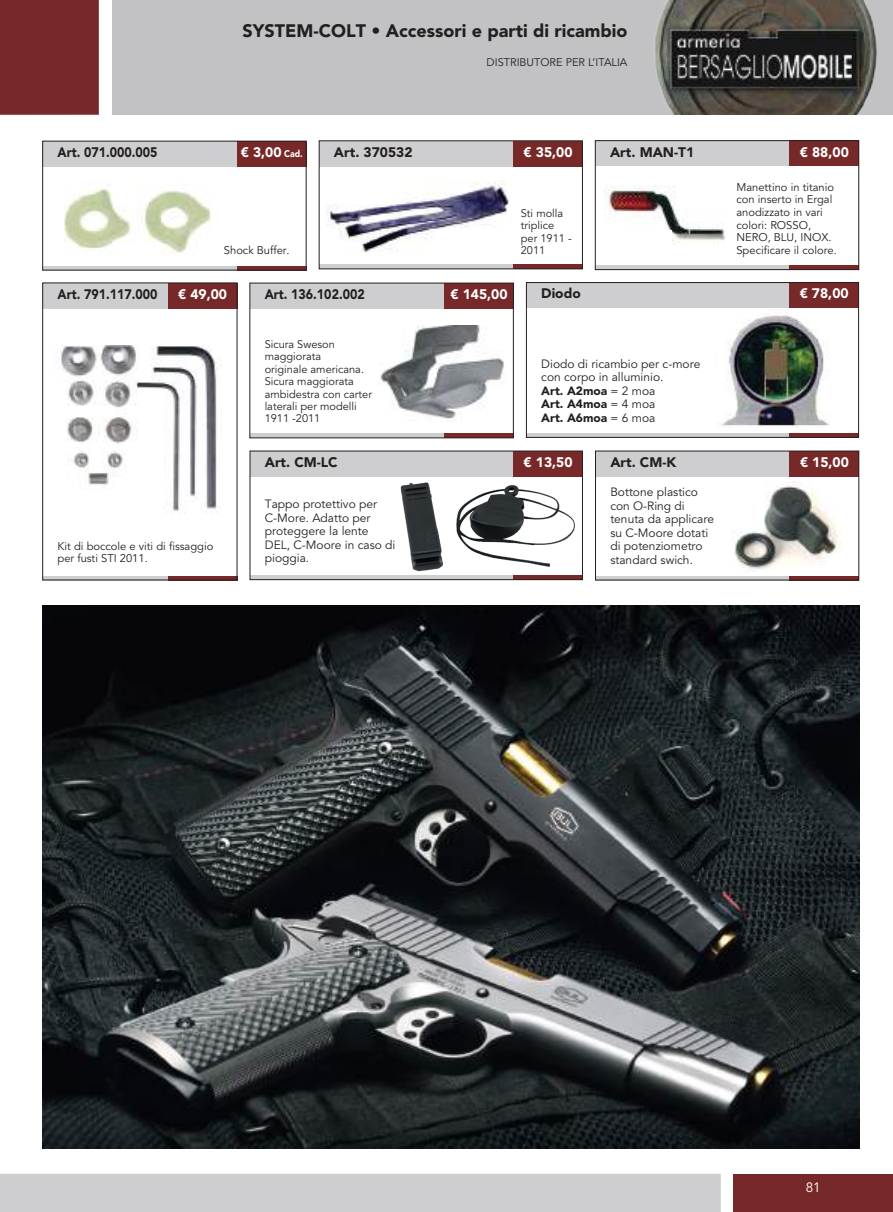
<style>
.page{position:relative;width:893px;height:1212px;background:#fff}
.page>*{position:absolute;margin:0;border:0;box-sizing:border-box;transform-origin:0 0}
.t1{font:900 18px "Avenir LT Std";color:#241f1f}
.t2{font:900 13.8px "Avenir LT Std";color:#fff}
.t3{font:900 13.8px "Avenir LT Std";color:#241f1f;scale:.9 1}
.t4{font:900 13.8px "Avenir LT Std";color:#241f1f}
.t5{font:13.5px "Avenir LT Std";color:#fff}
.t6{font:12px/13.5px "Avenir LT Std";color:#241f1f}
.t7{font:11.25px/12.6px "Avenir LT Std";color:#241f1f}
.t8{font:10.95px/12.5px "Avenir LT Std";color:#241f1f}
.s1{font-size:9.6px}
.s2{font-weight:900}
</style>
<div class="page">
<div style="left:0;top:0;width:99px;height:115px;background:#772929"></div>
<div style="left:0;top:1174px;width:721px;height:38px;background:#ceced0"></div>
<div style="left:112px;top:0;width:781px;height:115px;background:#c2c2c5"></div>
<div style="left:733px;top:1174px;width:160px;height:38px;background:#772929"></div>
<img style="left:655px;top:0;width:222px;height:115px">
<img style="left:604px;top:186px;width:121px;height:59px">
<div style="left:581px;top:230px;width:91px;height:29px;background:#fff"></div>
<div style="left:595px;top:140px;width:195px;height:26px;background:#ceced0"></div>
<hr style="left:595px;top:266px;width:195px;height:4px;background:#ceced0">
<hr style="left:790px;top:266px;width:69px;height:4px;background:#772929">
<div style="left:790px;top:140px;width:69px;height:26px;background:#772929"></div>
<div style="left:595px;top:140px;width:264px;height:130px;border:1px solid #241f1f"></div>
<div style="left:319px;top:141px;width:194px;height:25px;background:#ceced0"></div>
<hr style="left:319px;top:265px;width:194px;height:4px;background:#ceced0">
<hr style="left:513px;top:265px;width:70px;height:4px;background:#772929">
<div style="left:513px;top:141px;width:70px;height:25px;background:#772929"></div>
<div style="left:319px;top:141px;width:264px;height:128px;border:1px solid #241f1f"></div>
<div style="left:250px;top:283px;width:194px;height:26px;background:#ceced0"></div>
<svg style="left:250px;top:434px;width:194px;height:4px"></svg>
<svg style="left:444px;top:434px;width:69px;height:4px"></svg>
<div style="left:444px;top:283px;width:69px;height:26px;background:#772929"></div>
<div style="left:43px;top:283px;width:125px;height:25px;background:#ceced0"></div>
<svg style="left:43px;top:576px;width:125px;height:4px"></svg>
<svg style="left:168px;top:576px;width:69px;height:4px"></svg>
<div style="left:168px;top:283px;width:69px;height:25px;background:#772929"></div>
<div style="left:42px;top:141px;width:195px;height:26px;background:#ceced0"></div>
<hr style="left:42px;top:266px;width:195px;height:4px;background:#ceced0">
<hr style="left:237px;top:266px;width:69px;height:4px;background:#772929">
<div style="left:237px;top:141px;width:69px;height:26px;background:#772929"></div>
<div style="left:42px;top:141px;width:264px;height:129px;border:1px solid #241f1f"></div>
<img style="left:65px;top:183px;width:145px;height:70px">
<img style="left:59px;top:346px;width:163px;height:166px">
<img style="left:326px;top:180px;width:184px;height:73px">
<img style="left:380px;top:325px;width:125px;height:96px">
<img style="left:398px;top:482px;width:177px;height:94px">
<img style="left:734px;top:482px;width:106px;height:89px">
<div style="left:595px;top:451px;width:195px;height:26px;background:#ceced0"></div>
<hr style="left:595px;top:576px;width:195px;height:4px;background:#ceced0">
<hr style="left:790px;top:576px;width:69px;height:4px;background:#772929">
<div style="left:790px;top:451px;width:69px;height:26px;background:#772929"></div>
<div style="left:595px;top:451px;width:264px;height:129px;border:1px solid #241f1f"></div>
<div style="left:250px;top:451px;width:263px;height:26px;background:#ceced0"></div>
<hr style="left:250px;top:576px;width:263px;height:4px;background:#ceced0">
<hr style="left:513px;top:576px;width:70px;height:4px;background:#772929">
<div style="left:513px;top:451px;width:70px;height:26px;background:#772929"></div>
<div style="left:250px;top:451px;width:333px;height:129px;border:1px solid #241f1f"></div>
<img style="left:42px;top:606px;width:817px;height:542px">
<img style="left:719px;top:315px;width:110px;height:113px">
<div style="left:526px;top:282px;width:264px;height:26px;background:#ceced0"></div>
<hr style="left:526px;top:433px;width:264px;height:4px;background:#ceced0">
<hr style="left:790px;top:433px;width:69px;height:4px;background:#772929">
<div style="left:790px;top:282px;width:69px;height:26px;background:#772929"></div>
<div style="left:526px;top:282px;width:333px;height:155px;border:1px solid #241f1f"></div>
<h1 class="t1" style="left:242px;top:23px;width:386px">SYSTEM-COLT • Accessori e parti di ricambio</h1>
<p class="t8" style="left:487px;top:57px;width:142px">DISTRIBUTORE PER L’ITALIA</p>
<p class="t3" style="left:57px;top:147px;width:113px">Art. 071.000.005</p>
<p class="t2" style="left:524px;top:146px;width:50px">€ 35,00</p>
<p class="t2" style="left:800px;top:146px;width:50px">€ 88,00</p>
<p class="t4" style="left:334px;top:146px;width:80px">Art. 370532</p>
<p class="t4" style="left:610px;top:146px;width:86px">Art. MAN-T1</p>
<p class="t2" style="left:241px;top:147px;width:63px">€ 3,00 <span class="s1">Cad.</span></p>
<p class="t7" style="left:736px;top:182px;width:99px">Manettino in titanio con inserto in Ergal anodizzato in vari colori: ROSSO,<br>NERO, BLU, INOX.</p>
<p class="t8" style="left:521px;top:208px;width:52px">Sti molla triplice per 1911 -<br>2011</p>
<p class="t7" style="left:224px;top:245px;width:67px">Shock Buffer.</p>
<p class="t7" style="left:736px;top:245px;width:102px">Specificare il colore.</p>
<p class="t2" style="left:178px;top:288px;width:50px">€ 49,00</p>
<p class="t2" style="left:450px;top:288px;width:59px">€ 145,00</p>
<p class="t3" style="left:57px;top:288px;width:113px">Art. 791.117.000</p>
<p class="t3" style="left:265px;top:288px;width:113px">Art. 136.102.002</p>
<p class="t4" style="left:541px;top:288px;width:41px">Diodo</p>
<p class="t2" style="left:800px;top:288px;width:50px">€ 78,00</p>
<p class="t7" style="left:58px;top:541px;width:157px">Kit di boccole e viti di fissaggio per fusti STI 2011.</p>
<p class="t8" style="left:265px;top:339px;width:109px">Sicura Sweson maggiorata<br>originale americana.<br>Sicura maggiorata ambidestra con carter laterali per modelli<br>1911 -2011</p>
<p class="t4" style="left:265px;top:456px;width:74px">Art. CM-LC</p>
<p class="t2" style="left:524px;top:456px;width:50px">€ 13,50</p>
<p class="t4" style="left:610px;top:456px;width:68px">Art. CM-K</p>
<p class="t2" style="left:800px;top:456px;width:50px">€ 15,00</p>
<p class="t6" style="left:610px;top:487px;width:105px">Bottone plastico con O-Ring di tenuta da applicare su C-Moore dotati di potenziometro standard swich.</p>
<p class="t6" style="left:541px;top:358px;width:161px">Diodo di ricambio per c-more con corpo in alluminio.<br><span class="s2">Art. A2moa</span> = 2 moa<br><span class="s2">Art. A4moa</span> = 4 moa<br><span class="s2">Art. A6moa</span> = 6 moa</p>
<p class="t6" style="left:265px;top:498px;width:132px">Tappo protettivo per<br>C-More. Adatto per proteggere la lente<br>DEL, C-Moore in caso di pioggia.</p>
<p class="t5" style="left:806px;top:1182px;width:17px">81</p>
</div>
